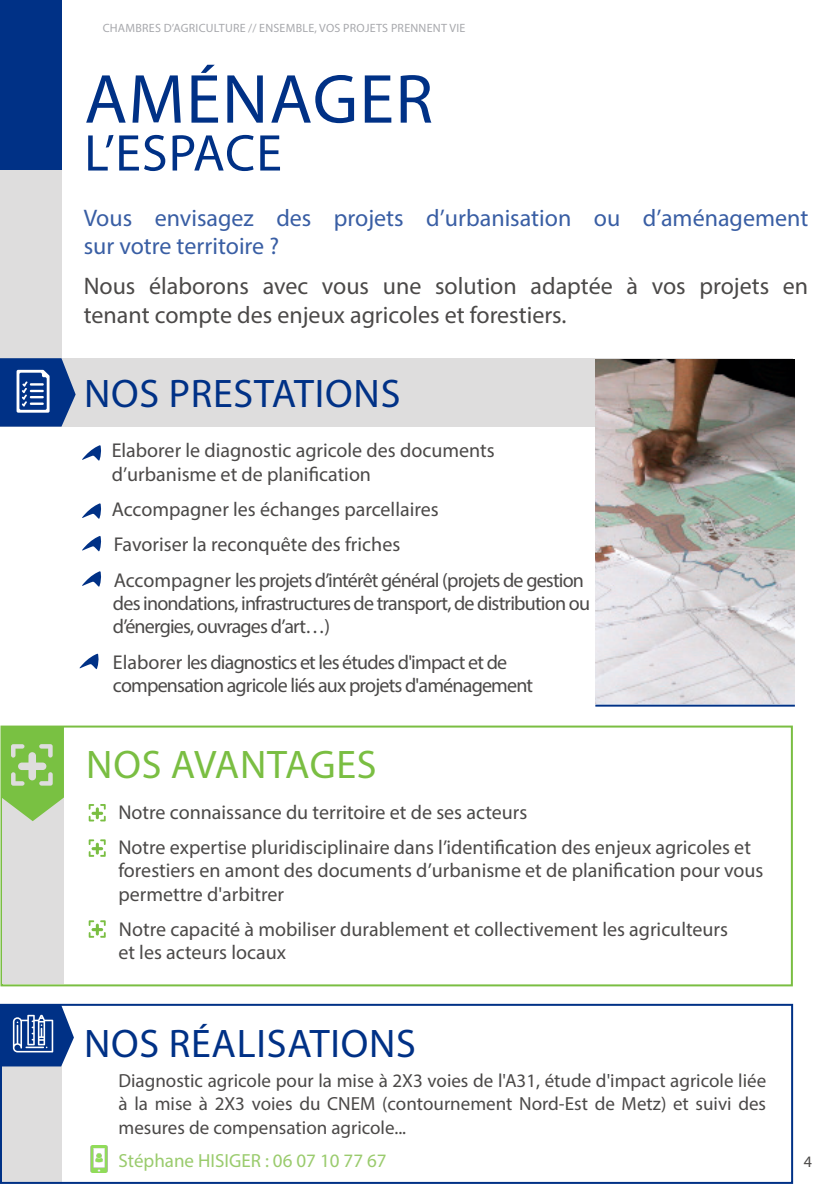
<style>
.page{position:relative;width:840px;height:1191px;background:#fff}
.page>*{position:absolute;margin:0;border:0;box-sizing:border-box;transform-origin:0 0}
.t1{font:70px "Myriad Pro";letter-spacing:.02em;color:#003186}
.t2{font:52px "Myriad Pro";letter-spacing:.02em;color:#003186}
.t3{font:40px "Myriad Pro";letter-spacing:.02em;color:#003186}
.t4{font:40px "Myriad Pro";letter-spacing:.02em;color:#7abe42}
.t5{font:24px/28.8px "Myriad Pro";color:#4b4948}
.t6{font:24px/28.8px "Myriad Pro";color:#395ea4}
.t7{font:20px "Myriad Pro";color:#4b4948}
.t8{font:20px "Myriad Pro";letter-spacing:-.04em;color:#4b4948}
.t9{font:19px/23.4px "Myriad Pro";color:#4b4948;text-align:justify}
.t10{font:19px "Myriad Pro";color:#9acb6d}
.t11{font:16px "Myriad Pro";color:#4b4948}
.t12{font:12px "Myriad Pro";letter-spacing:.02em;color:#a8a9ad}
</style>
<div class="page">
<div style="left:0;top:0;width:61px;height:170px;background:#003186"></div>
<div style="left:0;top:725px;width:792px;height:261px;border:2px solid #7abe42"></div>
<div style="left:0;top:1011px;width:61px;height:172px;background:#dedddd"></div>
<div style="left:2px;top:774px;width:61px;height:209px;background:#dedddd"></div>
<div style="left:0;top:170px;width:61px;height:210px;background:#dedddd"></div>
<div style="left:0;top:358px;width:792px;height:68px;background:#dedddd"></div>
<svg style="left:82px;top:536px;width:19px;height:15px"></svg>
<svg style="left:82px;top:571px;width:19px;height:16px"></svg>
<svg style="left:1px;top:726px;width:63px;height:95px"></svg>
<svg style="left:89px;top:804px;width:17px;height:17px"></svg>
<svg style="left:89px;top:839px;width:17px;height:18px"></svg>
<img style="left:595px;top:359px;width:199px;height:345px">
<hr style="left:595px;top:704px;width:199px;height:2px;background:#003186">
<img style="left:90px;top:1145px;width:18px;height:28px">
<svg style="left:3px;top:1006px;width:71px;height:60px"></svg>
<svg style="left:89px;top:920px;width:17px;height:17px"></svg>
<svg style="left:79px;top:653px;width:20px;height:16px"></svg>
<svg style="left:82px;top:503px;width:19px;height:16px"></svg>
<svg style="left:82px;top:445px;width:19px;height:16px"></svg>
<div style="left:0;top:1003px;width:792px;height:180px;border:2px solid #003186"></div>
<svg style="left:0;top:358px;width:76px;height:68px"></svg>
<p class="t12" style="left:103px;top:21px;width:364px">CHAMBRES D’AGRICULTURE // ENSEMBLE, VOS PROJETS PRENNENT VIE</p>
<p class="t1" style="left:84px;top:56px;width:350px">AMÉNAGER</p>
<p class="t2" style="left:84px;top:121px;width:199px">L’ESPACE</p>
<p class="t6" style="left:84px;top:203px;width:725px">Vous envisagez des projets d’urbanisation ou d’aménagement sur votre territoire ?</p>
<p class="t5" style="left:84px;top:271px;width:725px">Nous élaborons avec vous une solution adaptée à vos projets en tenant compte des enjeux agricoles et forestiers.</p>
<p class="t3" style="left:84px;top:368px;width:318px">NOS PRESTATIONS</p>
<p class="t7" style="left:112px;top:438px;width:384px">Elaborer le diagnostic agricole des documents</p>
<p class="t7" style="left:112px;top:462px;width:261px">d’urbanisme et de planification</p>
<p class="t7" style="left:112px;top:497px;width:328px">Accompagner les échanges parcellaires</p>
<p class="t7" style="left:114px;top:532px;width:288px">Favoriser la reconquête des friches</p>
<p class="t8" style="left:114px;top:568px;width:471px">Accompagner les projets d’intérêt général (projets de gestion</p>
<p class="t8" style="left:113px;top:591px;width:478px">des inondations, infrastructures de transport, de distribution ou</p>
<p class="t8" style="left:113px;top:614px;width:218px">d’énergies, ouvrages d’art…)</p>
<p class="t8" style="left:113px;top:650px;width:395px">Elaborer les diagnostics et les études d'impact et de</p>
<p class="t8" style="left:113px;top:673px;width:421px">compensation agricole liés aux projets d'aménagement</p>
<p class="t4" style="left:86px;top:740px;width:292px">NOS AVANTAGES</p>
<p class="t7" style="left:118px;top:799px;width:410px">Notre connaissance du territoire et de ses acteurs</p>
<p class="t7" style="left:118px;top:835px;width:633px">Notre expertise pluridisciplinaire dans l’identification des enjeux agricoles et</p>
<p class="t7" style="left:118px;top:858px;width:646px">forestiers en amont des documents d’urbanisme et de planification pour vous</p>
<p class="t7" style="left:118px;top:881px;width:167px">permettre d'arbitrer</p>
<p class="t7" style="left:119px;top:917px;width:610px">Notre capacité à mobiliser durablement et collectivement les agriculteurs</p>
<p class="t7" style="left:118px;top:940px;width:169px">et les acteurs locaux</p>
<p class="t3" style="left:84px;top:1019px;width:333px">NOS RÉALISATIONS</p>
<p class="t9" style="left:118px;top:1069px;width:649px">Diagnostic agricole pour la mise à 2X3 voies de l'A31, étude d'impact agricole liée à la mise à 2X3 voies du CNEM (contournement Nord-Est de Metz) et suivi des mesures de compensation agricole...</p>
<p class="t10" style="left:118px;top:1149px;width:269px">Stéphane HISIGER : 06 07 10 77 67</p>
<p class="t11" style="left:803px;top:1152px;width:10px">4</p>
</div>
